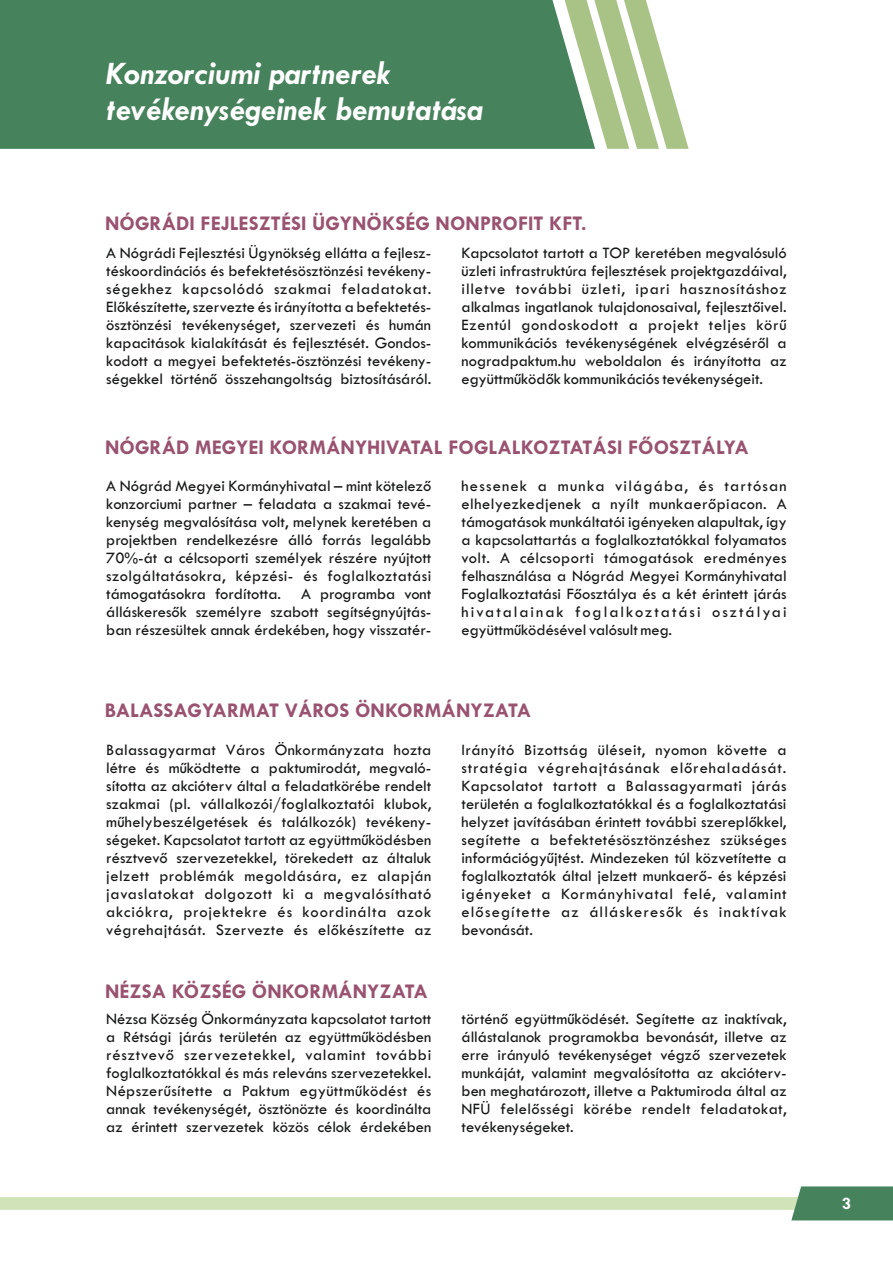
<style>
.page{position:relative;width:893px;height:1263px;background:#fff}
.page>*{position:absolute;margin:0;border:0;box-sizing:border-box;transform-origin:0 0}
.t1{font:italic 700 33px/36px "Tw Cen";color:#fff}
.t2{font:700 21px "Tw Cen";color:#995270}
.t3{font:700 18px "Tw Cen";color:#fff}
.t4{font:16.5px/18px "Tw Cen";color:#151616;text-align:justify}
</style>
<div class="page">
<div style="left:0;top:1197px;width:893px;height:13px;background:#d1e4b9"></div>
<svg style="left:791px;top:1186px;width:102px;height:34px"></svg>
<div style="left:0;top:0;width:562px;height:149px;background:#46825c"></div>
<svg style="left:562px;top:0;width:127px;height:149px"></svg>
<h1 class="t1" style="left:106px;top:58px;width:378px">Konzorciumi partnerek tevékenységeinek bemutatása</h1>
<p class="t2" style="left:105px;top:216px;width:483px">NÓGRÁDI FEJLESZTÉSI ÜGYNÖKSÉG NONPROFIT KFT.</p>
<p class="t4" style="left:106px;top:245px;width:327px">A Nógrádi Fejlesztési Ügynökség ellátta a fejlesz&shy;téskoordinációs és befektetésösztönzési tevékeny&shy;ségekhez kapcsolódó szakmai feladatokat.<br>Előkészítette, szervezte és irányította a befektetés&shy;ösztönzési tevékenységet, szervezeti és humán kapacitások kialakítását és fejlesztését. Gondos&shy;kodott a megyei befektetés-ösztönzési tevékeny&shy;ségekkel történő összehangoltság biztosításáról.</p>
<p class="t4" style="left:462px;top:245px;width:327px">Kapcsolatot tartott a TOP keretében megvalósuló üzleti infrastruktúra fejlesztések projektgazdáival, illetve további üzleti, ipari hasznosításhoz alkalmas ingatlanok tulajdonosaival, fejlesztőivel.<br>Ezentúl gondoskodott a projekt teljes körű kommunikációs tevékenységének elvégzéséről a nogradpaktum.hu weboldalon és irányította az együttműködők kommunikációs tevékenységeit.</p>
<p class="t2" style="left:105px;top:439px;width:645px">NÓGRÁD MEGYEI KORMÁNYHIVATAL FOGLALKOZTATÁSI FŐOSZTÁLYA</p>
<p class="t4" style="left:106px;top:478px;width:327px">A Nógrád Megyei Kormányhivatal – mint kötelező konzorciumi partner – feladata a szakmai tevé&shy;kenység megvalósítása volt, melynek keretében a projektben rendelkezésre álló forrás legalább 70%-át a célcsoporti személyek részére nyújtott szolgáltatásokra, képzési- és foglalkoztatási támogatásokra fordította. A programba vont álláskeresők személyre szabott segítségnyújtás&shy;ban részesültek annak érdekében, hogy visszatér-</p>
<p class="t4" style="left:462px;top:478px;width:327px">hessenek a munka világába, és tartósan elhelyezkedjenek a nyílt munkaerőpiacon. A támogatások munkáltatói igényeken alapultak, így a kapcsolattartás a foglalkoztatókkal folyamatos volt. A célcsoporti támogatások eredményes felhasználása a Nógrád Megyei Kormányhivatal Foglalkoztatási Főosztálya és a két érintett járás hivatalainak foglalkoztatási osztályai együttműködésével valósult meg.</p>
<p class="t2" style="left:105px;top:702px;width:428px">BALASSAGYARMAT VÁROS ÖNKORMÁNYZATA</p>
<p class="t4" style="left:106px;top:742px;width:327px">Balassagyarmat Város Önkormányzata hozta létre és működtette a paktumirodát, megvaló&shy;sította az akcióterv által a feladatkörébe rendelt szakmai (pl. vállalkozói/foglalkoztatói klubok, műhelybeszélgetések és találkozók) tevékeny&shy;ségeket. Kapcsolatot tartott az együttműködésben résztvevő szervezetekkel, törekedett az általuk jelzett problémák megoldására, ez alapján javaslatokat dolgozott ki a megvalósítható akciókra, projektekre és koordinálta azok végrehajtását. Szervezte és előkészítette az</p>
<p class="t4" style="left:461px;top:742px;width:327px">Irányító Bizottság üléseit, nyomon követte a stratégia végrehajtásának előrehaladását.<br>Kapcsolatot tartott a Balassagyarmati járás területén a foglalkoztatókkal és a foglalkoztatási helyzet javításában érintett további szereplőkkel, segítette a befektetésösztönzéshez szükséges információgyűjtést. Mindezeken túl közvetítette a foglalkoztatók által jelzett munkaerő- és képzési igényeket a Kormányhivatal felé, valamint elősegítette az álláskeresők és inaktívak bevonását.</p>
<p class="t2" style="left:105px;top:983px;width:324px">NÉZSA KÖZSÉG ÖNKORMÁNYZATA</p>
<p class="t4" style="left:106px;top:1011px;width:327px">Nézsa Község Önkormányzata kapcsolatot tartott a Rétsági járás területén az együttműködésben résztvevő szervezetekkel, valamint további foglalkoztatókkal és más releváns szervezetekkel.<br>Népszerűsítette a Paktum együttműködést és annak tevékenységét, ösztönözte és koordinálta az érintett szervezetek közös célok érdekében</p>
<p class="t4" style="left:462px;top:1011px;width:327px">történő együttműködését. Segítette az inaktívak, állástalanok programokba bevonását, illetve az erre irányuló tevékenységet végző szervezetek munkáját, valamint megvalósította az akcióterv&shy;ben meghatározott, illetve a Paktumiroda által az NFÜ felelősségi körébe rendelt feladatokat, tevékenységeket.</p>
<p class="t3" style="left:842px;top:1197px;width:11px">3</p>
</div>
